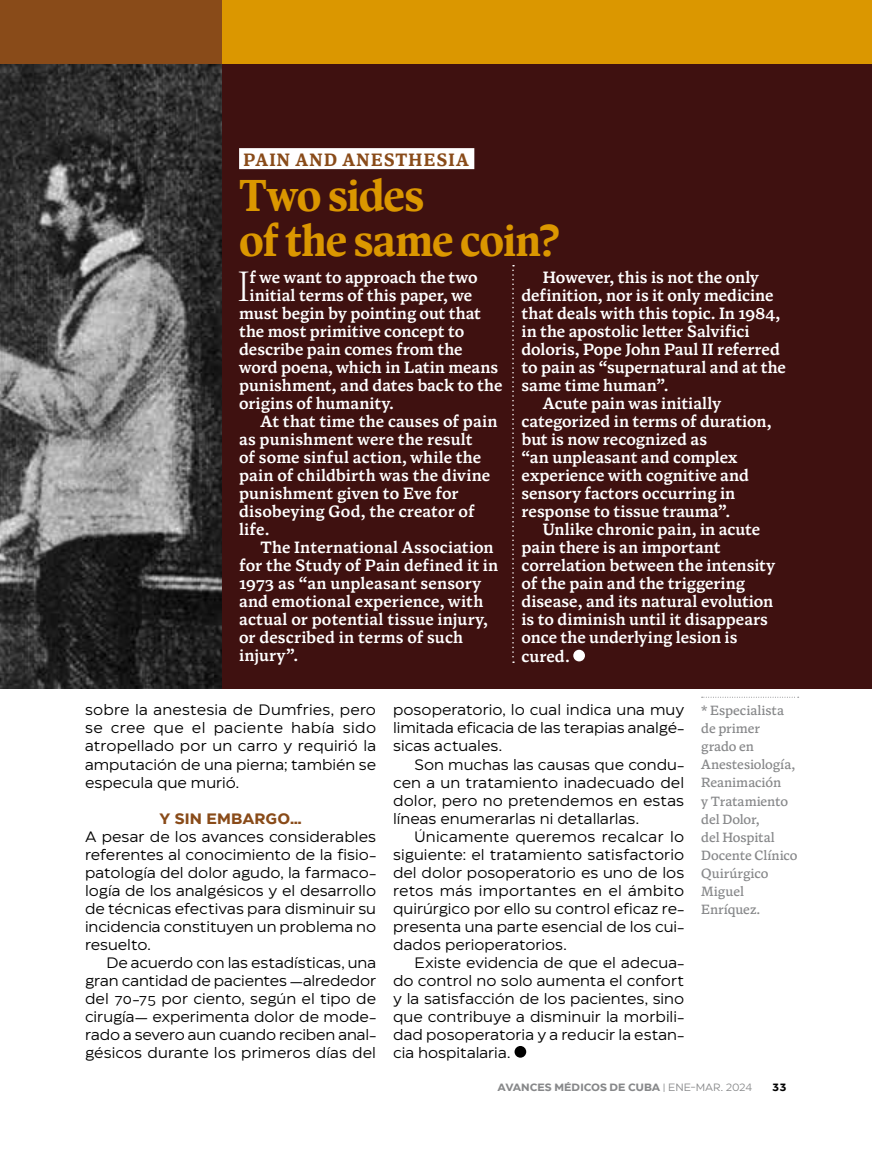
<style>
.page{position:relative;width:872px;height:1170px;background:#fff}
.page>*{position:absolute;margin:0;border:0;box-sizing:border-box;transform-origin:0 0}
.t1{font:700 45px/45px "Antonia H2";letter-spacing:-.02em;color:#db9700}
.t2{font:300 42.6px "Antonia H1";color:#fff}
.t3{font:700 18px "Antonia H3";letter-spacing:.07em;color:#894b19}
.t4{font:600 16.5px "Antonia Text";color:#fff}
.t5{font:15px/18px "Eastman";color:#000;text-align:justify}
.t6{font:700 15px "Eastman";letter-spacing:.01em;color:#894b19}
.t7{font:500 13.5px/18px "Antonia Text";letter-spacing:-.005em;color:#87888a}
.t8{font:700 10.5px "Eastman";color:#87888a}
.t9{font:700 10.5px "Eastman";color:#000}
.s1{font-weight:400}
</style>
<div class="page">
<img style="left:0;top:64px;width:222px;height:624px">
<div style="left:0;top:0;width:222px;height:64px;background:#894b19"></div>
<div style="left:222px;top:0;width:650px;height:64px;background:#db9700"></div>
<div style="left:222px;top:64px;width:650px;height:624px;background:#3f1110"></div>
<div style="left:573px;top:649px;width:12px;height:12px;background:#fff;border-radius:50%"></div>
<svg style="left:512px;top:265px;width:2px;height:398px"></svg>
<div style="left:239px;top:148px;width:235px;height:21px;background:#fff"></div>
<div style="left:514px;top:1045px;width:12px;height:12px;background:#000;border-radius:50%"></div>
<svg style="left:701px;top:696px;width:97px;height:1px"></svg>
<p class="t3" style="left:244px;top:149px;width:227px">PAIN AND ANESTHESIA</p>
<h1 class="t1" style="left:239px;top:175px;width:322px">Two sides<br>of the same coin?</h1>
<h2 class="t2" style="left:238px;top:262px;width:13px">I</h2>
<p class="t4" style="left:249px;top:267px;width:230px">f we want to approach the two</p>
<p class="t4" style="left:249px;top:285px;width:224px">initial terms of this paper, we</p>
<p class="t4" style="left:239px;top:303px;width:243px">must begin by pointing out that</p>
<p class="t4" style="left:239px;top:321px;width:227px">the most primitive concept to</p>
<p class="t4" style="left:239px;top:339px;width:225px">describe pain comes from the</p>
<p class="t4" style="left:239px;top:357px;width:261px">word poena, which in Latin means</p>
<p class="t4" style="left:239px;top:375px;width:265px">punishment, and dates back to the</p>
<p class="t4" style="left:239px;top:393px;width:156px">origins of humanity.</p>
<p class="t4" style="left:260px;top:411px;width:238px">At that time the causes of pain</p>
<p class="t4" style="left:239px;top:429px;width:235px">as punishment were the result</p>
<p class="t4" style="left:239px;top:447px;width:244px">of some sinful action, while the</p>
<p class="t4" style="left:239px;top:465px;width:252px">pain of childbirth was the divine</p>
<p class="t4" style="left:239px;top:483px;width:221px">punishment given to Eve for</p>
<p class="t4" style="left:239px;top:501px;width:237px">disobeying God, the creator of</p>
<p class="t4" style="left:239px;top:519px;width:32px">life.</p>
<p class="t4" style="left:260px;top:537px;width:235px">The International Association</p>
<p class="t4" style="left:239px;top:555px;width:261px">for the Study of Pain defined it in</p>
<p class="t4" style="left:239px;top:573px;width:243px">1973 as “an unpleasant sensory</p>
<p class="t4" style="left:239px;top:591px;width:246px">and emotional experience, with</p>
<p class="t4" style="left:239px;top:609px;width:250px">actual or potential tissue injury,</p>
<p class="t4" style="left:239px;top:627px;width:225px">or described in terms of such</p>
<p class="t4" style="left:239px;top:645px;width:61px">injury”.</p>
<p class="t4" style="left:543px;top:267px;width:218px">However, this is not the only</p>
<p class="t4" style="left:521px;top:285px;width:253px">definition, nor is it only medicine</p>
<p class="t4" style="left:521px;top:303px;width:260px">that deals with this topic. In 1984,</p>
<p class="t4" style="left:521px;top:321px;width:230px">in the apostolic letter Salvifici</p>
<p class="t4" style="left:521px;top:339px;width:260px">doloris, Pope John Paul II referred</p>
<p class="t4" style="left:521px;top:357px;width:266px">to pain as “supernatural and at the</p>
<p class="t4" style="left:521px;top:375px;width:149px">same time human”.</p>
<p class="t4" style="left:543px;top:393px;width:180px">Acute pain was initially</p>
<p class="t4" style="left:521px;top:411px;width:251px">categorized in terms of duration,</p>
<p class="t4" style="left:521px;top:429px;width:187px">but is now recognized as</p>
<p class="t4" style="left:521px;top:447px;width:217px">“an unpleasant and complex</p>
<p class="t4" style="left:521px;top:465px;width:229px">experience with cognitive and</p>
<p class="t4" style="left:521px;top:483px;width:215px">sensory factors occurring in</p>
<p class="t4" style="left:521px;top:501px;width:210px">response to tissue trauma”.</p>
<p class="t4" style="left:543px;top:519px;width:219px">Unlike chronic pain, in acute</p>
<p class="t4" style="left:521px;top:537px;width:201px">pain there is an important</p>
<p class="t4" style="left:521px;top:555px;width:255px">correlation between the intensity</p>
<p class="t4" style="left:521px;top:573px;width:225px">of the pain and the triggering</p>
<p class="t4" style="left:521px;top:591px;width:253px">disease, and its natural evolution</p>
<p class="t4" style="left:521px;top:609px;width:248px">is to diminish until it disappears</p>
<p class="t4" style="left:521px;top:627px;width:217px">once the underlying lesion is</p>
<p class="t4" style="left:521px;top:645px;width:50px">cured.</p>
<p class="t5" style="left:85px;top:699px;width:292px">sobre la anestesia de Dumfries, pero se cree que el paciente había sido atropellado por un carro y requirió la amputación de una pierna; también se especula que murió.</p>
<p class="t6" style="left:160px;top:806px;width:143px">Y SIN EMBARGO…</p>
<p class="t5" style="left:85px;top:825px;width:292px">A pesar de los avances considerables referentes al conocimiento de la fisio&shy;patología del dolor agudo, la farmaco&shy;logía de los analgésicos y el desarrollo de técnicas efectivas para disminuir su incidencia constituyen un problema no resuelto.</p>
<p class="t5" style="left:85px;top:951px;width:292px;text-indent:21px">De acuerdo con las estadísticas, una gran cantidad de pacientes —alrededor del 70-75 por ciento, según el tipo de cirugía— experimenta dolor de mode&shy;rado a severo aun cuando reciben anal&shy;gésicos durante los primeros días del</p>
<p class="t5" style="left:393px;top:699px;width:292px">posoperatorio, lo cual indica una muy limitada eficacia de las terapias analgé&shy;sicas actuales.</p>
<p class="t5" style="left:393px;top:753px;width:292px;text-indent:21px">Son muchas las causas que condu&shy;cen a un tratamiento inadecuado del dolor, pero no pretendemos en estas líneas enumerarlas ni detallarlas.</p>
<p class="t5" style="left:393px;top:825px;width:292px;text-indent:21px">Únicamente queremos recalcar lo siguiente: el tratamiento satisfactorio del dolor posoperatorio es uno de los retos más importantes en el ámbito quirúrgico por ello su control eficaz re&shy;presenta una parte esencial de los cui&shy;dados perioperatorios.</p>
<p class="t5" style="left:393px;top:951px;width:292px;text-indent:21px">Existe evidencia de que el adecua&shy;do control no solo aumenta el confort y la satisfacción de los pacientes, sino que contribuye a disminuir la morbili&shy;dad posoperatoria y a reducir la estan&shy;cia hospitalaria.</p>
<p class="t7" style="left:701px;top:702px;width:98px">* Especialista de primer grado en<br>Anestesiología,<br>Reanimación<br>y Tratamiento del Dolor,<br>del Hospital<br>Docente Clínico<br>Quirúrgico<br>Miguel<br>Enríquez.</p>
<p class="t8" style="left:497px;top:1078px;width:256px">AVANCES MÉDICOS DE CUBA <span class="s1">| ENE-MAR. 2024</span></p>
<p class="t9" style="left:772px;top:1078px;width:17px">33</p>
</div>
